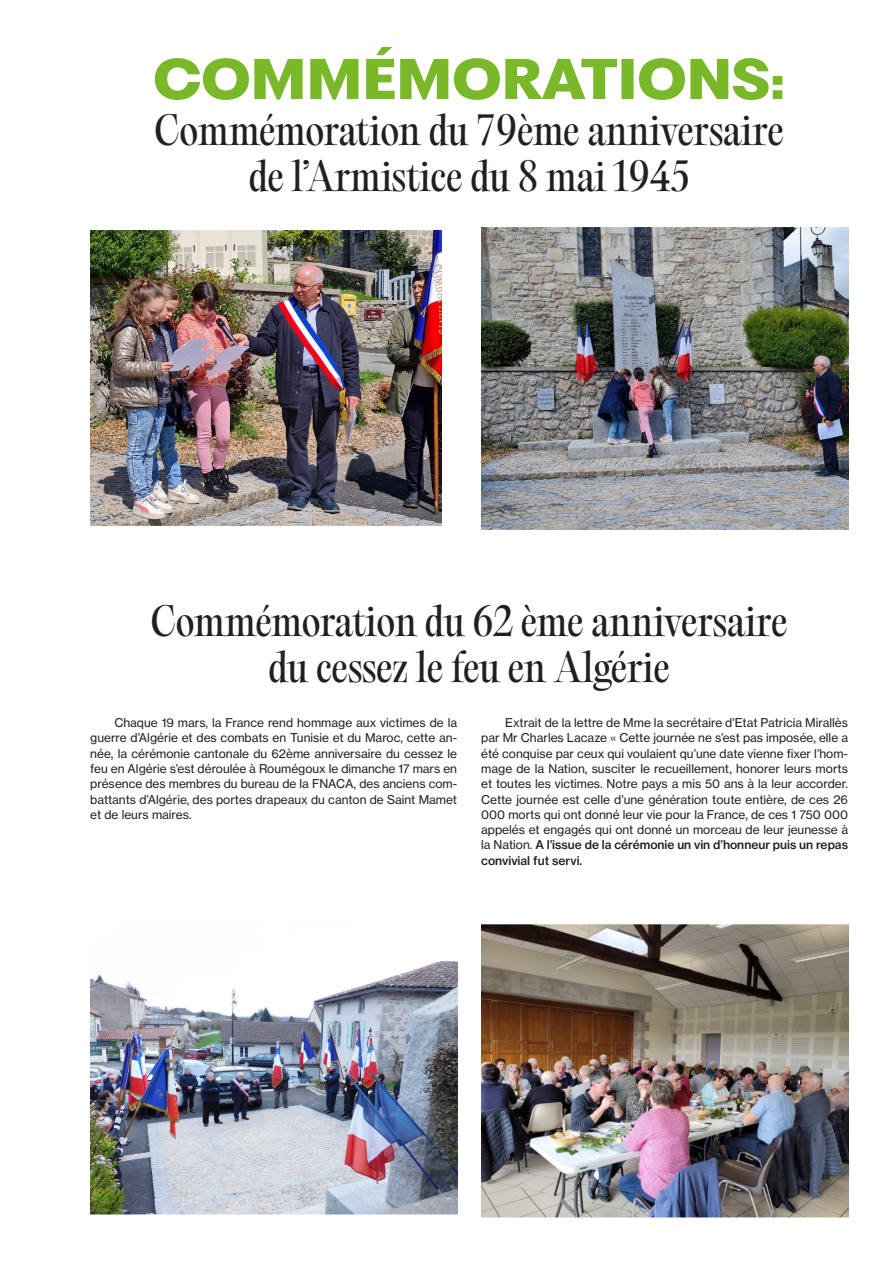
<style>
.page{position:relative;width:893px;height:1263px;background:#fff}
.page>*{position:absolute;margin:0;border:0;box-sizing:border-box;transform-origin:0 0}
.t1{font:800 53.1px "PP Fragment Sans";color:#78b829}
.t2{font:38.25px/45.8px "PP Editorial Old";letter-spacing:-.01em;color:#231f20;text-align:center}
.t3{font:12px/15.3px "N Haas Grotesk TX Pro 55 Rg";color:#231f20;text-align:justify}
.s1{font-family:"N Haas Grotesk TX Pro 65 Md"}
</style>
<div class="page">
<img style="left:90px;top:231px;width:352px;height:295px">
<img style="left:90px;top:961px;width:367px;height:253px">
<img style="left:481px;top:227px;width:367px;height:303px">
<img style="left:481px;top:925px;width:367px;height:293px">
<p class="t1" style="left:153px;top:45px;width:633px">COMMÉMORATIONS:</p>
<p class="t2" style="left:154px;top:107px;width:631px">Commémoration du 79ème anniversaire de l’Armistice du 8 mai 1945</p>
<p class="t2" style="left:151px;top:598px;width:638px">Commémoration du 62 ème anniversaire du cessez le feu en Algérie</p>
<p class="t3" style="left:90px;top:715px;width:368px;text-indent:24px">Chaque 19 mars, la France rend hommage aux victimes de la guerre d’Algérie et des combats en Tunisie et du Maroc, cette an&shy;née, la cérémonie cantonale du 62ème anniversaire du cessez le feu en Algérie s’est déroulée à Roumégoux le dimanche 17 mars en présence des membres du bureau de la FNACA, des anciens com&shy;battants d’Algérie, des portes drapeaux du canton de Saint Mamet et de leurs maires.</p>
<p class="t3" style="left:481px;top:715px;width:368px;text-indent:24px">Extrait de la lettre de Mme la secrétaire d’Etat Patricia Mirallès par Mr Charles Lacaze « Cette journée ne s’est pas imposée, elle a été conquise par ceux qui voulaient qu’une date vienne fixer l’hom&shy;mage de la Nation, susciter le recueillement, honorer leurs morts et toutes les victimes. Notre pays a mis 50 ans à la leur accorder.<br>Cette journée est celle d’une génération toute entière, de ces 26<br>000 morts qui ont donné leur vie pour la France, de ces 1 750 000 appelés et engagés qui ont donné un morceau de leur jeunesse à la Nation. <span class="s1">A l’issue de la cérémonie un vin d’honneur puis un repas convivial fut servi.</span></p>
</div>
